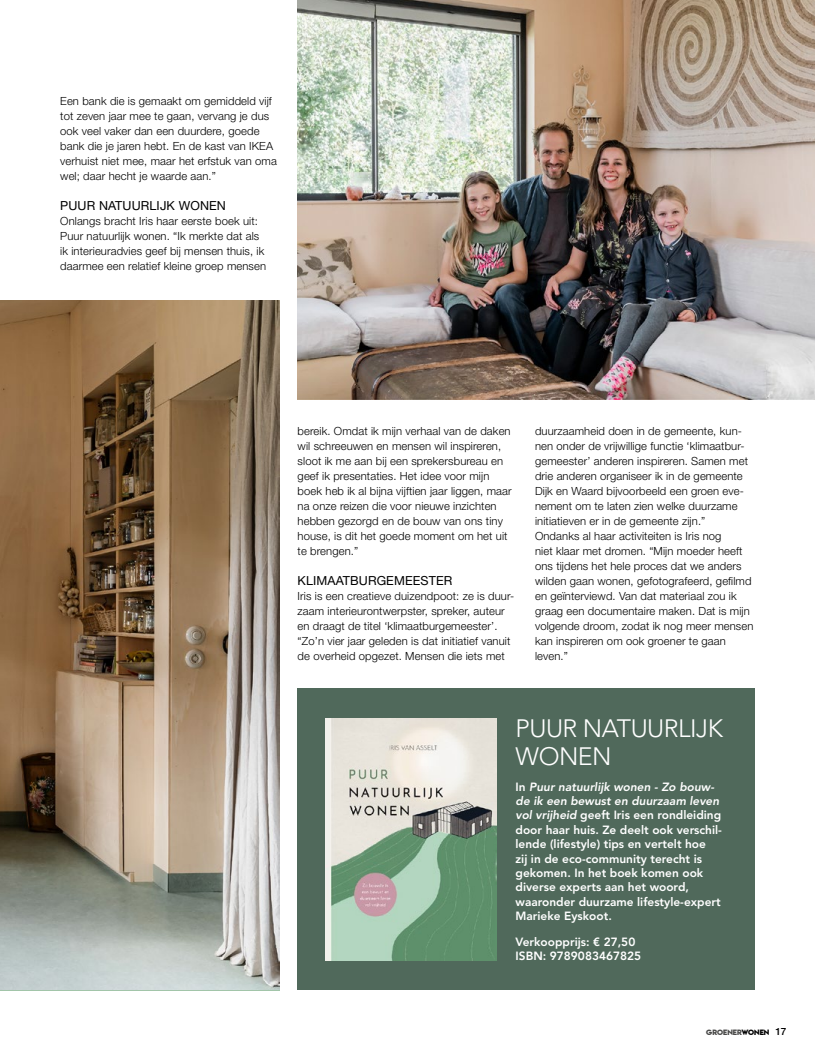
<style>
.page{position:relative;width:815px;height:1063px;background:#fff}
.page>*{position:absolute;margin:0;border:0;box-sizing:border-box;transform-origin:0 0}
.t1{font:300 25px/27.5px "Avenir LT Std";letter-spacing:-.02em;color:#fff}
.t2{font:12.5px "Helvetica Neue LT Std";letter-spacing:.01em;color:#000}
.t3{font:800 11.88px/14.4px "Avenir LT Std";color:#fff}
.t4{font:300 11.25px/15px "Helvetica Neue LT Std";letter-spacing:.01em;color:#000}
.t5{font:6.88px "Lemon Milkbold";color:#494948}
.s1{font-style:italic}
.s2{color:#000}
.s3{font-family:"Helvetica Neue LT Std";font-weight:500;font-size:10px;color:#000}
</style>
<div class="page">
<img style="left:0;top:300px;width:280px;height:690px">
<img style="left:298px;top:0;width:517px;height:400px">
<div style="left:298px;top:689px;width:457px;height:301px;background:#50695b"></div>
<img style="left:325px;top:718px;width:172px;height:242px">
<p class="t4" style="left:60px;top:93px;width:218px">Een bank die is gemaakt om gemiddeld vijf tot zeven jaar mee te gaan, vervang je dus ook veel vaker dan een duurdere, goede bank die je jaren hebt. En de kast van IKEA verhuist niet mee, maar het erfstuk van oma wel; daar hecht je waarde aan.”</p>
<p class="t2" style="left:60px;top:198px;width:167px">PUUR NATUURLIJK WONEN</p>
<p class="t4" style="left:60px;top:213px;width:207px">Onlangs bracht Iris haar eerste boek uit:<br>Puur natuurlijk wonen. “Ik merkte dat als ik interieuradvies geef bij mensen thuis, ik daarmee een relatief kleine groep mensen</p>
<p class="t4" style="left:298px;top:423px;width:215px">bereik. Omdat ik mijn verhaal van de daken wil schreeuwen en mensen wil inspireren, sloot ik me aan bij een sprekersbureau en geef ik presentaties. Het idee voor mijn boek heb ik al bijna vijftien jaar liggen, maar na onze reizen die voor nieuwe inzichten hebben gezorgd en de bouw van ons tiny house, is dit het goede moment om het uit te brengen.”</p>
<p class="t2" style="left:298px;top:573px;width:156px">KLIMAATBURGEMEESTER</p>
<p class="t4" style="left:298px;top:588px;width:218px">Iris is een creatieve duizendpoot: ze is duur&shy;zaam interieurontwerpster, spreker, auteur en draagt de titel ‘klimaatburgemeester’. “Zo’n vier jaar geleden is dat initiatief vanuit de overheid opgezet. Mensen die iets met</p>
<p class="t4" style="left:535px;top:423px;width:220px">duurzaamheid doen in de gemeente, kun&shy;nen onder de vrijwillige functie ‘klimaatbur&shy;gemeester’ anderen inspireren. Samen met drie anderen organiseer ik in de gemeente Dijk en Waard bijvoorbeeld een groen eve&shy;nement om te laten zien welke duurzame initiatieven er in de gemeente zijn.”<br>Ondanks al haar activiteiten is Iris nog<br>niet klaar met dromen. “Mijn moeder heeft ons tijdens het hele proces dat we anders wilden gaan wonen, gefotografeerd, gefilmd en geïnterviewd. Van dat materiaal zou ik graag een documentaire maken. Dat is mijn volgende droom, zodat ik nog meer mensen kan inspireren om ook groener te gaan leven.”</p>
<h1 class="t1" style="left:516px;top:715px;width:209px">PUUR NATUURLIJK<br>WONEN</h1>
<p class="t3" style="left:516px;top:779px;width:208px">In <span class="s1">Puur natuurlijk wonen - Zo bouw&shy;de ik een bewust en duurzaam leven vol vrijheid</span> geeft Iris een rondleiding door haar huis. Ze deelt ook verschil&shy;lende (lifestyle) tips en vertelt hoe<br>zij in de eco-community terecht is gekomen. In het boek komen ook diverse experts aan het woord, waaronder duurzame lifestyle-expert Marieke Eyskoot.</p>
<p class="t3" style="left:516px;top:934px;width:127px">Verkoopprijs: € 27,50<br>ISBN: 9789083467825</p>
<p class="t5" style="left:706px;top:1027px;width:82px">GROENER<span class="s2">WONEN</span> <span class="s3">17</span></p>
</div>
